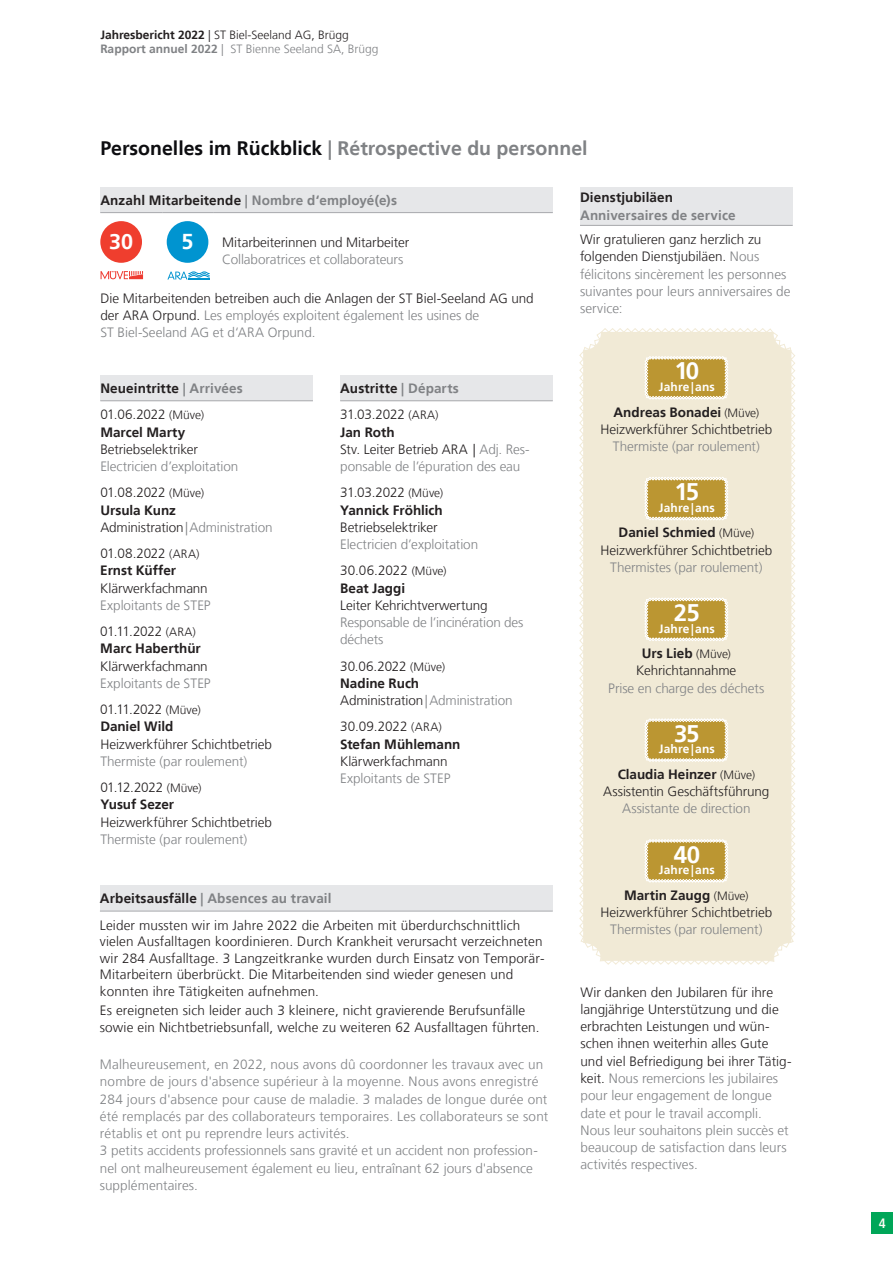
<style>
.page{position:relative;width:893px;height:1263px;background:#fff}
.page>*{position:absolute;margin:0;border:0;box-sizing:border-box;transform-origin:0 0}
.t1{font:700 24px "Frutiger LT";letter-spacing:-.06em;color:#fff}
.t2{font:700 21.6px "Frutiger LT";color:#fff}
.t3{font:700 19.5px "Frutiger LT";color:#808285}
.t4{font:300 13.5px/17.2px "Frutiger LT";color:#808285}
.t5{font:300 13.5px/17.2px "Frutiger LT";letter-spacing:.005em;color:#231f20}
.t6{font:700 13.5px/17.2px "Frutiger LT";color:#231f20}
.t7{font:700 13.5px "Frutiger LT";letter-spacing:.01em;color:#808285}
.t8{font:700 condensed 13.5px "Frutiger LT";color:#fefbf3}
.t9{font:300 12px/14.4px "Frutiger LT";color:#808285}
.t10{font:700 12px "Frutiger LT";letter-spacing:.015em;color:#fff}
.s1{font-weight:700;color:#231f20}
.s2{color:#231f20}
.s3{font-weight:700}
.s4{color:#0d0d10}
.s5{color:#808285}
.s6{font-weight:300}
.s7{font-weight:300;font-size:12px}
.s8{font-size:12px;color:#231f20}
.s9{font-weight:700;color:#808285}
.s10{font-size:12px}
</style>
<div class="page">
<div style="left:580px;top:187px;width:213px;height:38px;background:#e6e7e9"></div>
<hr style="left:580px;top:225px;width:213px;height:1px;background:#a8a9ad">
<svg style="left:579px;top:328px;width:216px;height:637px;background:#ece2c7"></svg>
<div style="left:100px;top:187px;width:453px;height:26px;background:#e6e7e9"></div>
<hr style="left:100px;top:212px;width:62px;height:1px;background:#a8a9ad">
<hr style="left:162px;top:212px;width:52px;height:1px;background:#a8a9ad">
<hr style="left:214px;top:212px;width:339px;height:1px;background:#a8a9ad">
<div style="left:100px;top:221px;width:42px;height:42px;background:#ef3e2e;border-radius:50%"></div>
<svg style="left:101px;top:271px;width:42px;height:8px"></svg>
<div style="left:167px;top:221px;width:41px;height:42px;background:#0094d0;border-radius:50%"></div>
<svg style="left:167px;top:271px;width:43px;height:8px"></svg>
<div style="left:100px;top:375px;width:213px;height:26px;background:#e6e7e9"></div>
<hr style="left:100px;top:400px;width:213px;height:1px;background:#a8a9ad">
<div style="left:340px;top:375px;width:213px;height:26px;background:#e6e7e9"></div>
<hr style="left:340px;top:400px;width:213px;height:1px;background:#a8a9ad">
<div style="left:100px;top:885px;width:453px;height:26px;background:#e6e7e9"></div>
<hr style="left:100px;top:911px;width:453px;height:1px;background:#a8a9ad">
<div style="left:872px;top:1212px;width:21px;height:21px;background:#00a658"></div>
<p class="t9" style="left:100px;top:28px;width:280px"><span class="s1">Jahresbericht 2022</span> <span class="s2">| ST Biel-Seeland AG, Brügg<br></span><span class="s3">Rapport annuel 2022</span> | ST Bienne Seeland SA, Brügg</p>
<h3 class="t3" style="left:100px;top:137px;width:489px"><span class="s4">Personelles im Rückblick</span> | Rétrospective du personnel</h3>
<p class="t7" style="left:100px;top:192px;width:298px"><span class="s2">Anzahl Mitarbeitende</span> | Nombre d‘employé(e)s</p>
<h2 class="t2" style="left:109px;top:229px;width:26px">30</h2>
<h2 class="t2" style="left:182px;top:229px;width:13px">5</h2>
<p class="t5" style="left:222px;top:234px;width:188px">Mitarbeiterinnen und Mitarbeiter</p>
<p class="t4" style="left:222px;top:251px;width:183px">Collaboratrices et collaborateurs</p>
<p class="t5" style="left:100px;top:290px;width:435px">Die Mitarbeitenden betreiben auch die Anlagen der ST Biel-Seeland AG und der ARA Orpund. <span class="s5">Les employés exploitent également les usines de<br>ST Biel-Seeland AG et d‘ARA Orpund.</span></p>
<p class="t6" style="left:100px;top:375px;width:144px;line-height:26.5px">Neueintritte <span class="s5">| Arrivées<br></span><span class="s6">01.06.2022</span> <span class="s7">(Müve)</span></p>
<p class="t6" style="left:100px;top:423px;width:86px">Marcel Marty</p>
<p class="t5" style="left:100px;top:441px;width:99px">Betriebselektriker</p>
<p class="t4" style="left:100px;top:454px;width:140px;line-height:26.2px">Electricien d’exploitation<br><span class="s2">01.08.2022</span> <span class="s8">(Müve)</span></p>
<p class="t4" style="left:100px;top:502px;width:174px"><span class="s1">Ursula Kunz<br></span><span class="s2">Administration</span>|Administration</p>
<p class="t6" style="left:100px;top:545px;width:101px"><span class="s6">01.08.2022</span> <span class="s7">(ARA)<br></span>Ernst Küffer</p>
<p class="t5" style="left:100px;top:580px;width:109px">Klärwerkfachmann</p>
<p class="t4" style="left:100px;top:592px;width:112px;line-height:26.2px">Exploitants de STEP<br><span class="s2">01.11.2022</span> <span class="s8">(ARA)</span></p>
<p class="t6" style="left:100px;top:640px;width:102px">Marc Haberthür</p>
<p class="t5" style="left:100px;top:658px;width:109px">Klärwerkfachmann</p>
<p class="t4" style="left:100px;top:670px;width:112px;line-height:26.2px">Exploitants de STEP<br><span class="s2">01.11.2022</span> <span class="s8">(Müve)</span></p>
<p class="t6" style="left:100px;top:718px;width:75px">Daniel Wild</p>
<p class="t5" style="left:100px;top:736px;width:173px">Heizwerkführer Schichtbetrieb</p>
<p class="t4" style="left:100px;top:748px;width:148px;line-height:26.2px">Thermiste (par roulement)<br><span class="s2">01.12.2022</span> <span class="s8">(Müve)</span></p>
<p class="t6" style="left:100px;top:796px;width:75px">Yusuf Sezer</p>
<p class="t5" style="left:100px;top:814px;width:173px">Heizwerkführer Schichtbetrieb</p>
<p class="t4" style="left:100px;top:831px;width:148px">Thermiste (par roulement)</p>
<p class="t5" style="left:340px;top:375px;width:120px;line-height:26.5px"><span class="s3">Austritte</span> <span class="s9">| Départs<br></span>31.03.2022 <span class="s10">(ARA)</span></p>
<p class="t4" style="left:340px;top:424px;width:191px"><span class="s1">Jan Roth<br></span><span class="s2">Stv. Leiter Betrieb ARA |</span> Adj. Res&shy;ponsable de l’épuration des eau</p>
<p class="t6" style="left:340px;top:484px;width:105px"><span class="s6">31.03.2022</span> <span class="s7">(Müve)<br></span>Yannick Fröhlich</p>
<p class="t5" style="left:340px;top:519px;width:99px">Betriebselektriker</p>
<p class="t4" style="left:340px;top:532px;width:140px;line-height:26.2px">Electricien d’exploitation<br><span class="s2">30.06.2022</span> <span class="s8">(Müve)</span></p>
<p class="t6" style="left:340px;top:579px;width:66px">Beat Jaggi</p>
<p class="t5" style="left:340px;top:597px;width:149px">Leiter Kehrichtverwertung</p>
<p class="t4" style="left:340px;top:614px;width:185px">Responsable de l’incinération des déchets</p>
<p class="t5" style="left:340px;top:658px;width:174px">30.06.2022 <span class="s10">(Müve)<br></span><span class="s3">Nadine Ruch<br></span>Administration<span class="s5">|Administration</span></p>
<p class="t6" style="left:340px;top:718px;width:122px"><span class="s6">30.09.2022</span> <span class="s7">(ARA)<br></span>Stefan Mühlemann</p>
<p class="t5" style="left:340px;top:753px;width:109px">Klärwerkfachmann</p>
<p class="t4" style="left:340px;top:770px;width:112px">Exploitants de STEP</p>
<p class="t5" style="left:100px;top:885px;width:422px;line-height:26.5px"><span class="s3">Arbeitsausfälle</span> <span class="s9">| Absences au travail<br></span>Leider mussten wir im Jahre 2022 die Arbeiten mit überdurchschnittlich</p>
<p class="t5" style="left:100px;top:933px;width:446px;line-height:16.5px">vielen Ausfalltagen koordinieren. Durch Krankheit verursacht verzeichneten wir 284 Ausfalltage. 3 Langzeitkranke wurden durch Einsatz von Temporär-Mitarbeitern überbrückt. Die Mitarbeitenden sind wieder genesen und konnten ihre Tätigkeiten aufnehmen.</p>
<p class="t5" style="left:100px;top:1002px;width:441px;line-height:16.5px">Es ereigneten sich leider auch 3 kleinere, nicht gravierende Berufsunfälle sowie ein Nichtbetriebsunfall, welche zu weiteren 62 Ausfalltagen führten.</p>
<p class="t4" style="left:100px;top:1056px;width:450px">Malheureusement, en 2022, nous avons dû coordonner les travaux avec un nombre de jours d'absence supérieur à la moyenne. Nous avons enregistré 284 jours d'absence pour cause de maladie. 3 malades de longue durée ont été remplacés par des collaborateurs temporaires. Les collaborateurs se sont rétablis et ont pu reprendre leurs activités.<br>3 petits accidents professionnels sans gravité et un accident non profession&shy;nel ont malheureusement également eu lieu, entraînant 62 jours d'absence supplémentaires.</p>
<p class="t6" style="left:580px;top:189px;width:95px">Dienstjubiläen</p>
<p class="t7" style="left:580px;top:207px;width:157px">Anniversaires de service</p>
<p class="t4" style="left:580px;top:231px;width:212px"><span class="s2">Wir gratulieren ganz herzlich zu folgenden Dienstjubiläen.</span> Nous félicitons sincèrement les personnes suivantes pour leurs anniversaires de service:</p>
<h1 class="t1" style="left:674px;top:357px;width:26px">10</h1>
<p class="t10" style="left:659px;top:380px;width:57px">Jahre|ans</p>
<p class="t5" style="left:600px;top:403px;width:173px;text-align:center"><span class="s3">Andreas Bonadei</span> <span class="s10">(Müve)<br></span>Heizwerkführer Schichtbetrieb</p>
<p class="t4" style="left:613px;top:438px;width:148px">Thermiste (par roulement)</p>
<h1 class="t1" style="left:675px;top:478px;width:26px">15</h1>
<p class="t10" style="left:659px;top:501px;width:57px">Jahre|ans</p>
<p class="t5" style="left:600px;top:524px;width:173px;text-align:center"><span class="s3">Daniel Schmied</span> <span class="s10">(Müve)<br></span>Heizwerkführer Schichtbetrieb</p>
<p class="t4" style="left:610px;top:559px;width:154px">Thermistes (par roulement)</p>
<h1 class="t1" style="left:674px;top:598px;width:27px">25</h1>
<p class="t10" style="left:659px;top:621px;width:57px">Jahre|ans</p>
<p class="t5" style="left:636px;top:645px;width:102px;text-align:center"><span class="s3">Urs Lieb</span> <span class="s10">(Müve)<br></span>Kehrichtannahme</p>
<p class="t4" style="left:608px;top:679px;width:158px">Prise en charge des déchets</p>
<h1 class="t1" style="left:674px;top:719px;width:27px">35</h1>
<p class="t10" style="left:659px;top:742px;width:57px">Jahre|ans</p>
<p class="t5" style="left:603px;top:766px;width:168px;text-align:center"><span class="s3">Claudia Heinzer</span> <span class="s10">(Müve)<br></span>Assistentin Geschäftsführung</p>
<p class="t4" style="left:622px;top:800px;width:130px">Assistante de direction</p>
<h1 class="t1" style="left:674px;top:840px;width:28px">40</h1>
<p class="t10" style="left:659px;top:863px;width:57px">Jahre|ans</p>
<p class="t5" style="left:600px;top:886px;width:173px;text-align:center"><span class="s3">Martin Zaugg</span> <span class="s10">(Müve)<br></span>Heizwerkführer Schichtbetrieb</p>
<p class="t4" style="left:610px;top:921px;width:154px">Thermistes (par roulement)</p>
<p class="t4" style="left:580px;top:984px;width:213px"><span class="s2">Wir danken den Jubilaren für ihre langjährige Unterstützung und die erbrachten Leistungen und wün&shy;schen ihnen weiterhin alles Gute und viel Befriedigung bei ihrer Tätig&shy;keit.</span> Nous remercions les jubilaires pour leur engagement de longue date et pour le travail accompli.<br>Nous leur souhaitons plein succès et beaucoup de satisfaction dans leurs activités respectives.</p>
<p class="t8" style="left:879px;top:1215px;width:9px">4</p>
</div>
